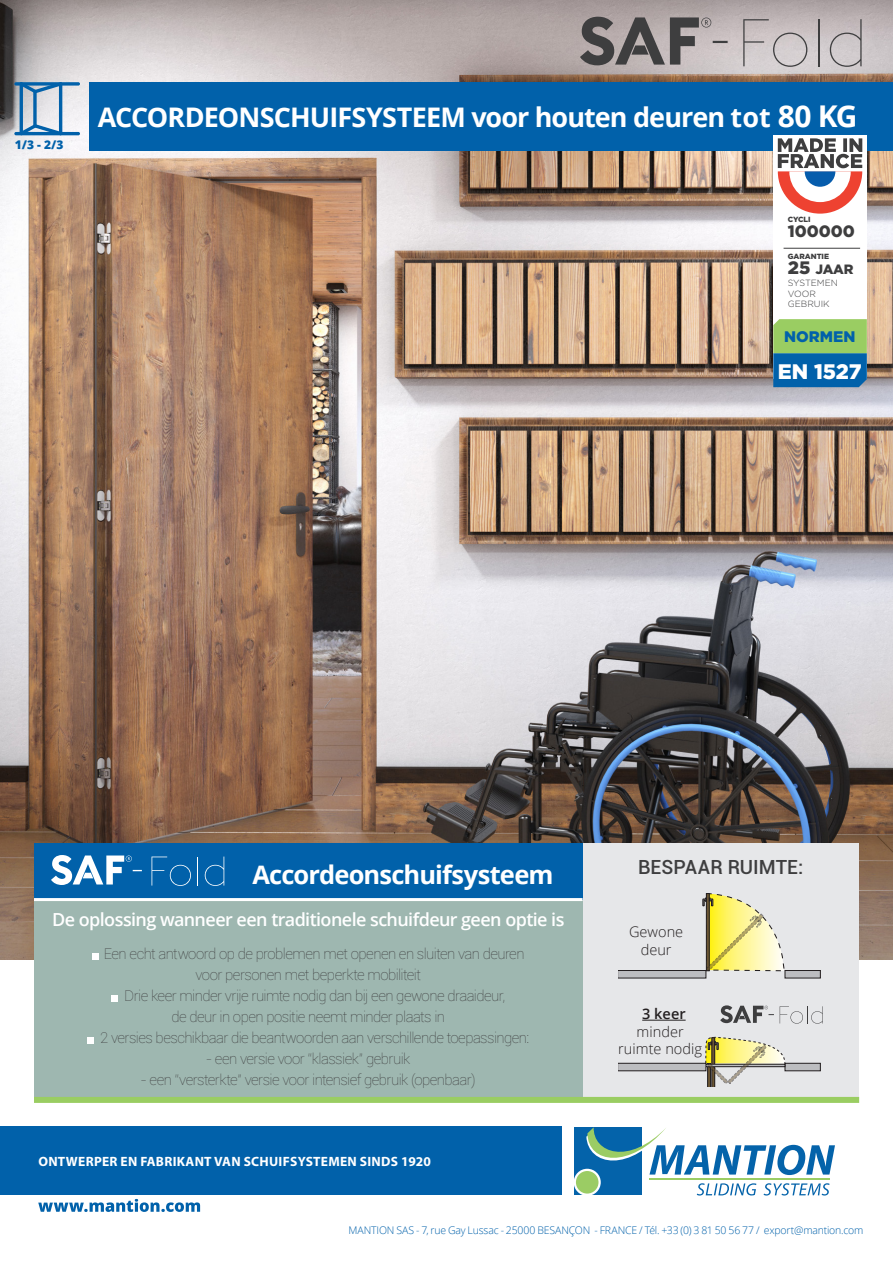
<style>
.page{position:relative;width:893px;height:1263px;background:#fff}
.page>*{position:absolute;margin:0;border:0;box-sizing:border-box;transform-origin:0 0}
.t1{font:700 27px "Open Sans";letter-spacing:-.035em;color:#fff}
.t2{font:700 25.5px "Open Sans";letter-spacing:-.035em;color:#fff}
.t3{font:900 21px "Gotham";letter-spacing:-.005em;color:#fff}
.t4{font:500 19.5px "Roboto";color:#3e3e3f}
.t5{font:600 18px "Open Sans";letter-spacing:-.03em;color:#fff}
.t6{font:900 16.5px "Gotham";color:#3e3e3f}
.t7{font:900 15.3px "Gotham";color:#0161aa}
.t8{font:100 15px "Roboto";letter-spacing:-.035em;color:#3e3e3f}
.t9{font:300 14.55px/17.4px "Open Sans";color:#231f20;text-align:center}
.t10{font:700 13.5px "Myriad Pro";letter-spacing:.02em;color:#fff}
.t11{font:900 13.5px "Gotham";color:#3e3e3f}
.t12{font:800 12px "Open Sans";color:#0161aa}
.t13{font:300 10.5px "Open Sans";letter-spacing:-.015em;color:#0161aa}
.t14{font:300 9px/10.5px "Gotham";color:#3e3e3f}
.t15{font:900 7.5px "Gotham";color:#3e3e3f}
.s1{font-size:30px}
.s2{font-size:18px}
.s3{font-weight:600}
</style>
<div class="page">
<img style="left:0;top:0;width:893px;height:959px">
<div style="left:583px;top:843px;width:276px;height:254px;background:#e6e7e9"></div>
<div style="left:34px;top:899px;width:549px;height:198px;background:#9eb7b0"></div>
<div style="left:34px;top:843px;width:549px;height:56px;background:#0161aa"></div>
<svg style="left:92px;top:953px;width:6px;height:6px"></svg>
<div style="left:111px;top:995px;width:7px;height:6px;background:#fff"></div>
<div style="left:87px;top:1037px;width:7px;height:6px;background:#fff"></div>
<div style="left:89px;top:82px;width:804px;height:68px;background:#0161aa"></div>
<div style="left:34px;top:1097px;width:825px;height:6px;background:#9acd62"></div>
<hr style="left:34px;top:898px;width:549px;height:3px;background:#fff">
<svg style="left:743px;top:19px;width:64px;height:48px;background:#c3bbbd"></svg>
<hr style="left:818px;top:19px;width:1px;height:47px;background:#3e3e3f">
<svg style="left:830px;top:19px;width:32px;height:48px;background:#bcb5b7"></svg>
<svg style="left:580px;top:17px;width:148px;height:48px;background:#8a8485"></svg>
<svg style="left:152px;top:856px;width:39px;height:30px"></svg>
<svg style="left:197px;top:857px;width:1px;height:28px"></svg>
<svg style="left:205px;top:856px;width:19px;height:30px"></svg>
<svg style="left:51px;top:855px;width:91px;height:30px"></svg>
<hr style="left:20px;top:82px;width:3px;height:53px;background:#0161aa;border-radius:2px">
<hr style="left:59px;top:82px;width:3px;height:53px;background:#0161aa;border-radius:2px">
<svg style="left:33px;top:90px;width:4px;height:37px"></svg>
<svg style="left:19px;top:86px;width:44px;height:7px"></svg>
<svg style="left:19px;top:124px;width:44px;height:8px"></svg>
<svg style="left:14px;top:82px;width:66px;height:4px"></svg>
<hr style="left:14px;top:132px;width:66px;height:3px;background:#0161aa;border-radius:2px">
<div style="left:785px;top:970px;width:35px;height:8px;background:#bcbdc0"></div>
<div style="left:785px;top:970px;width:36px;height:8px;border:1px solid #231f20"></div>
<hr style="left:642px;top:1020px;width:44px;height:1px;background:#231f20">
<div style="left:785px;top:1063px;width:35px;height:8px;background:#bcbdc0"></div>
<div style="left:785px;top:1063px;width:36px;height:8px;border:1px solid #231f20"></div>
<svg style="left:780px;top:1006px;width:43px;height:18px"></svg>
<svg style="left:720px;top:1005px;width:54px;height:18px"></svg>
<svg style="left:619px;top:893px;width:166px;height:85px"></svg>
<svg style="left:619px;top:1036px;width:166px;height:51px"></svg>
<div style="left:0;top:1127px;width:561px;height:68px;background:#0161aa"></div>
<svg style="left:38px;top:1199px;width:162px;height:13px"></svg>
<svg style="left:574px;top:1127px;width:261px;height:69px"></svg>
<div style="left:773px;top:135px;width:94px;height:243px;background:#fff"></div>
<svg style="left:773px;top:319px;width:94px;height:68px;background:#509887"></svg>
<hr style="left:784px;top:248px;width:76px;height:1px;background:#3e3e3f">
<svg style="left:778px;top:138px;width:84px;height:76px"></svg>
<p class="t12" style="left:15px;top:135px;width:50px">1/3 - 2/3</p>
<p class="t1" style="left:98px;top:98px;width:761px">ACCORDEONSCHUIFSYSTEEM voor houten deuren tot <span class="s1">80 KG</span></p>
<p class="t15" style="left:788px;top:215px;width:24px">CYCLI</p>
<p class="t6" style="left:788px;top:220px;width:69px">100000</p>
<p class="t15" style="left:788px;top:251px;width:43px">GARANTIE</p>
<p class="t11" style="left:788px;top:260px;width:67px"><span class="s2">25</span> JAAR</p>
<p class="t14" style="left:788px;top:277px;width:52px">SYSTEMEN<br>VOOR<br>GEBRUIK</p>
<p class="t7" style="left:784px;top:326px;width:73px">NORMEN</p>
<p class="t3" style="left:778px;top:357px;width:86px">EN 1527</p>
<p class="t2" style="left:252px;top:857px;width:303px">Accordeonschuifsysteem</p>
<p class="t5" style="left:52px;top:907px;width:514px">De oplossing wanneer een traditionele schuifdeur geen optie is</p>
<p class="t8" style="left:104px;top:944px;width:422px">Een echt antwoord op de problemen met openen en sluiten van deuren</p>
<p class="t8" style="left:195px;top:965px;width:227px">voor personen met beperkte mobiliteit</p>
<p class="t8" style="left:124px;top:986px;width:382px">Drie keer minder vrije ruimte nodig dan bij een gewone draaideur,</p>
<p class="t8" style="left:171px;top:1007px;width:275px">de deur in open positie neemt minder plaats in</p>
<p class="t8" style="left:100px;top:1028px;width:431px">2 versies beschikbaar die beantwoorden aan verschillende toepassingen:</p>
<p class="t8" style="left:206px;top:1049px;width:205px">- een versie voor “klassiek” gebruik</p>
<p class="t8" style="left:141px;top:1070px;width:336px">- een “versterkte” versie voor intensief gebruik (openbaar)</p>
<p class="t10" style="left:38px;top:1152px;width:394px">ONTWERPER EN FABRIKANT VAN SCHUIFSYSTEMEN SINDS 1920</p>
<p class="t4" style="left:638px;top:853px;width:167px">BESPAAR RUIMTE:</p>
<p class="t9" style="left:629px;top:923px;width:56px">Gewone deur</p>
<p class="t9" style="left:618px;top:1005px;width:85px"><span class="s3">3 keer </span>minder ruimte nodig</p>
<p class="t13" style="left:348px;top:1223px;width:516px">MANTION SAS - 7, rue Gay Lussac - 25000 BESANÇON - FRANCE / Tél. +33 (0) 3 81 50 56 77 / export@mantion.com</p>
</div>
